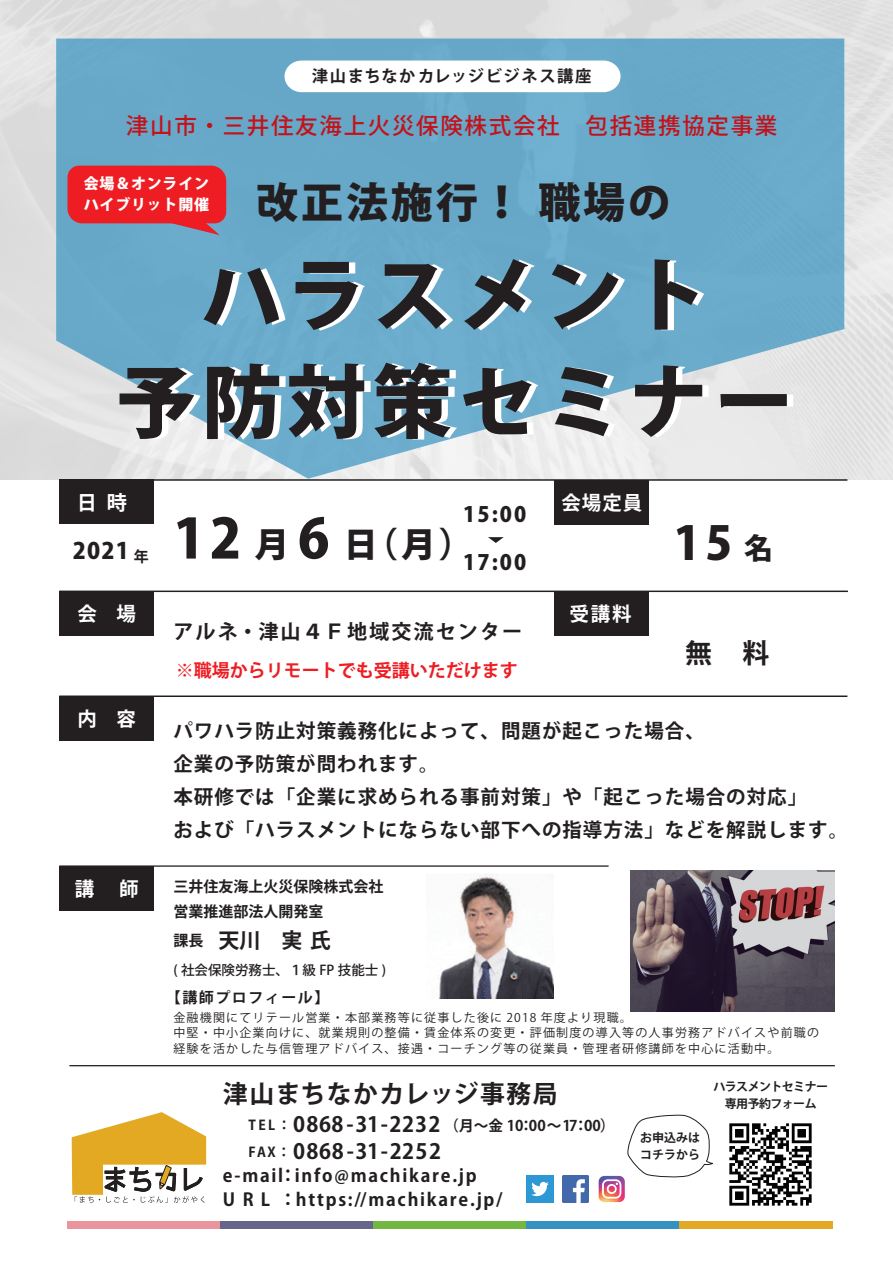
<style>
.page{position:relative;width:893px;height:1263px;background:#fff}
.page>*{position:absolute;margin:0;border:0;box-sizing:border-box;transform-origin:0 0}
.t1{font:800 79.5px/106.5px "Koz Go Pro";letter-spacing:.075em;color:#231f20;text-align:center}
.t2{font:800 45.9px "Koz Go Pro";color:#231f20}
.t3{font:800 42px "Koz Go Pro";letter-spacing:.07em;color:#231f20}
.t4{font:800 34.2px "Koz Go Pro";color:#231f20}
.t5{font:700 27px "Koz Go Pro";color:#231f20}
.t6{font:700 24.9px "Koz Go Pro";letter-spacing:.06em;color:#231f20}
.t7{font:500 22.5px "Koz Go Pro";letter-spacing:.075em;color:#c4121a}
.t8{font:800 22.5px "Koz Go Pro";color:#231f20}
.t9{font:700 21px/26.7px "Koz Go Pro";letter-spacing:.04em;color:#231f20}
.t10{font:800 21px "Koz Go Pro";letter-spacing:.1em;color:#231f20}
.t11{font:700 20.1px "Koz Go Pro";letter-spacing:.1em;color:#231f20}
.t12{font:700 20.1px "Koz Go Pro";color:#fff}
.t13{font:700 19.5px/33px "Koz Go Pro";letter-spacing:.05em;color:#231f20}
.t14{font:700 19.5px "Koz Go Pro";letter-spacing:.05em;color:#fff}
.t15{font:700 18px "Koz Go Pr 6 N";color:#ee1d23}
.t16{font:700 17.7px/24px "Koz Go Pro";letter-spacing:.1em;color:#231f20}
.t17{font:700 16.2px "Koz Go Pro";letter-spacing:.1em;color:#231f20}
.t18{font:700 15px/25.5px "Koz Go Pro";color:#231f20}
.t19{font:800 15px/21px "Koz Go Pro";letter-spacing:.05em;color:#fff}
.t20{font:700 15px "Koz Go Pro";letter-spacing:.1em;color:#231f20}
.t21{font:700 14.7px "Koz Go Pro";letter-spacing:-.01em;color:#231f20}
.t22{font:500 13.5px "Koz Go Pro";color:#231f20}
.t23{font:12px/15.8px "Koz Go Pro";letter-spacing:.1em;color:#231f20}
.t24{font:700 12px/16.5px "Koz Go Pro";letter-spacing:-.05em;color:#231f20;text-align:center}
.t25{font:700 12px/16.5px "Koz Go Pro";color:#231f20}
.s1{font-size:54.3px}
.s2{font-size:28.95px}
.s3{font-size:15px}
.s4{font-size:13.5px}
</style>
<div class="page">
<img style="left:729px;top:1123px;width:83px;height:83px">
<img style="left:439px;top:874px;width:114px;height:124px">
<svg style="left:56px;top:39px;width:788px;height:440px;background:#7fb5cf"></svg>
<svg style="left:285px;top:61px;width:336px;height:31px"></svg>
<hr style="left:59px;top:590px;width:789px;height:2px;background:#231f20">
<hr style="left:59px;top:479px;width:788px;height:2px;background:#231f20">
<div style="left:60px;top:591px;width:94px;height:44px;background:#231f20"></div>
<div style="left:60px;top:696px;width:94px;height:44px;background:#231f20"></div>
<hr style="left:59px;top:695px;width:788px;height:2px;background:#231f20">
<div style="left:59px;top:480px;width:94px;height:44px;background:#231f20"></div>
<div style="left:555px;top:480px;width:94px;height:44px;background:#231f20"></div>
<div style="left:554px;top:591px;width:94px;height:44px;background:#231f20"></div>
<svg style="left:488px;top:537px;width:16px;height:6px"></svg>
<div style="left:68px;top:1221px;width:153px;height:8px;background:#ea959d"></div>
<div style="left:221px;top:1221px;width:153px;height:8px;background:#66668b"></div>
<div style="left:374px;top:1221px;width:153px;height:8px;background:#73b743"></div>
<div style="left:527px;top:1221px;width:153px;height:8px;background:#3592c0"></div>
<div style="left:680px;top:1221px;width:153px;height:8px;background:#e4a922"></div>
<svg style="left:72px;top:1112px;width:134px;height:91px"></svg>
<img style="left:563px;top:1176px;width:26px;height:26px">
<img style="left:527px;top:1176px;width:26px;height:26px">
<hr style="left:59px;top:865px;width:550px;height:2px;background:#231f20">
<div style="left:60px;top:866px;width:94px;height:44px;background:#231f20"></div>
<hr style="left:69px;top:1065px;width:766px;height:1px;background:#231f20">
<img style="left:631px;top:871px;width:203px;height:140px">
<svg style="left:68px;top:166px;width:158px;height:69px;background:#d8333d"></svg>
<svg style="left:599px;top:1114px;width:114px;height:88px"></svg>
<h3 class="t17" style="left:312px;top:65px;width:281px">津山まちなかカレッジビジネス講座</h3>
<h3 class="t7" style="left:126px;top:111px;width:653px">津山市・三井住友海上火災保険株式会社　包括連携協定事業</h3>
<p class="t19" style="left:84px;top:174px;width:127px">会場＆オンラインハイブリット開催</p>
<h3 class="t3" style="left:256px;top:175px;width:416px">改正法施行！職場の</h3>
<h1 class="t1" style="left:116px;top:248px;width:679px">ハラスメント<br>予防対策セミナー</h1>
<h3 class="t12" style="left:77px;top:490px;width:52px">日 時</h3>
<h3 class="t14" style="left:561px;top:490px;width:82px">会場定員</h3>
<h3 class="t10" style="left:463px;top:501px;width:65px">15:00</h3>
<h3 class="t10" style="left:463px;top:549px;width:65px">17:00</h3>
<h3 class="t4" style="left:173px;top:522px;width:301px"><span class="s1">12</span> 月 <span class="s1">6</span> 日（月）</h3>
<h3 class="t8" style="left:73px;top:536px;width:77px">2021 <sub>年</sub></h3>
<h3 class="t14" style="left:77px;top:602px;width:60px">会　場</h3>
<h3 class="t11" style="left:173px;top:618px;width:350px">アルネ・津山４Ｆ地域交流センター</h3>
<h3 class="t15" style="left:176px;top:660px;width:343px">※職場からリモートでも受講いただけます</h3>
<h3 class="t14" style="left:569px;top:602px;width:64px">受講料</h3>
<h2 class="t2" style="left:674px;top:513px;width:101px">15 <span class="s2">名</span></h2>
<h3 class="t5" style="left:685px;top:636px;width:86px">無　料</h3>
<h3 class="t14" style="left:77px;top:706px;width:60px">内　容</h3>
<h3 class="t13" style="left:173px;top:715px;width:676px">パワハラ防止対策義務化によって、問題が起こった場合、<br>企業の予防策が問われます。<br>本研修では「企業に求められる事前対策」や「起こった場合の対応」<br>および「ハラスメントにならない部下への指導方法」などを解説します。</h3>
<h3 class="t14" style="left:75px;top:876px;width:21px">講</h3>
<h3 class="t14" style="left:119px;top:876px;width:21px">師</h3>
<p class="t18" style="left:173px;top:875px;width:211px">三井住友海上火災保険株式会社営業推進部法人開発室　</p>
<h3 class="t9" style="left:173px;top:928px;width:159px"><span class="s3">課長　</span>天川　実 氏</h3>
<p class="t20" style="left:166px;top:988px;width:165px">【講師プロフィール】</p>
<p class="t23" style="left:173px;top:1010px;width:647px">金融機関にてリテール営業・本部業務等に従事した後に 2018 年度より現職。<br>中堅・中小企業向けに、就業規則の整備・賃金体系の変更・評価制度の導入等の人事労務アドバイスや前職の経験を活かした与信管理アドバイス、接遇・コーチング等の従業員・管理者研修講師を中心に活動中。</p>
<p class="t22" style="left:173px;top:962px;width:214px">( 社会保険労務士、１級 FP 技能士 )</p>
<h3 class="t6" style="left:223px;top:1077px;width:336px">津山まちなかカレッジ事務局</h3>
<h3 class="t9" style="left:248px;top:1112px;width:194px"><span class="s4">TEL：</span>0868-31-2232<br><span class="s4">FAX：</span> 0868-31-2252</h3>
<p class="t21" style="left:444px;top:1116px;width:172px">（月～金 10：00～17：00）</p>
<h3 class="t16" style="left:223px;top:1165px;width:62px">e-mail<br>U R L</h3>
<h3 class="t16" style="left:279px;top:1165px;width:225px">：info@machikare.jp：https://machikare.jp/</h3>
<p class="t25" style="left:640px;top:1130px;width:61px">お申込みはコチラから</p>
<p class="t24" style="left:713px;top:1079px;width:116px">ハラスメントセミナー専用予約フォーム</p>
</div>
